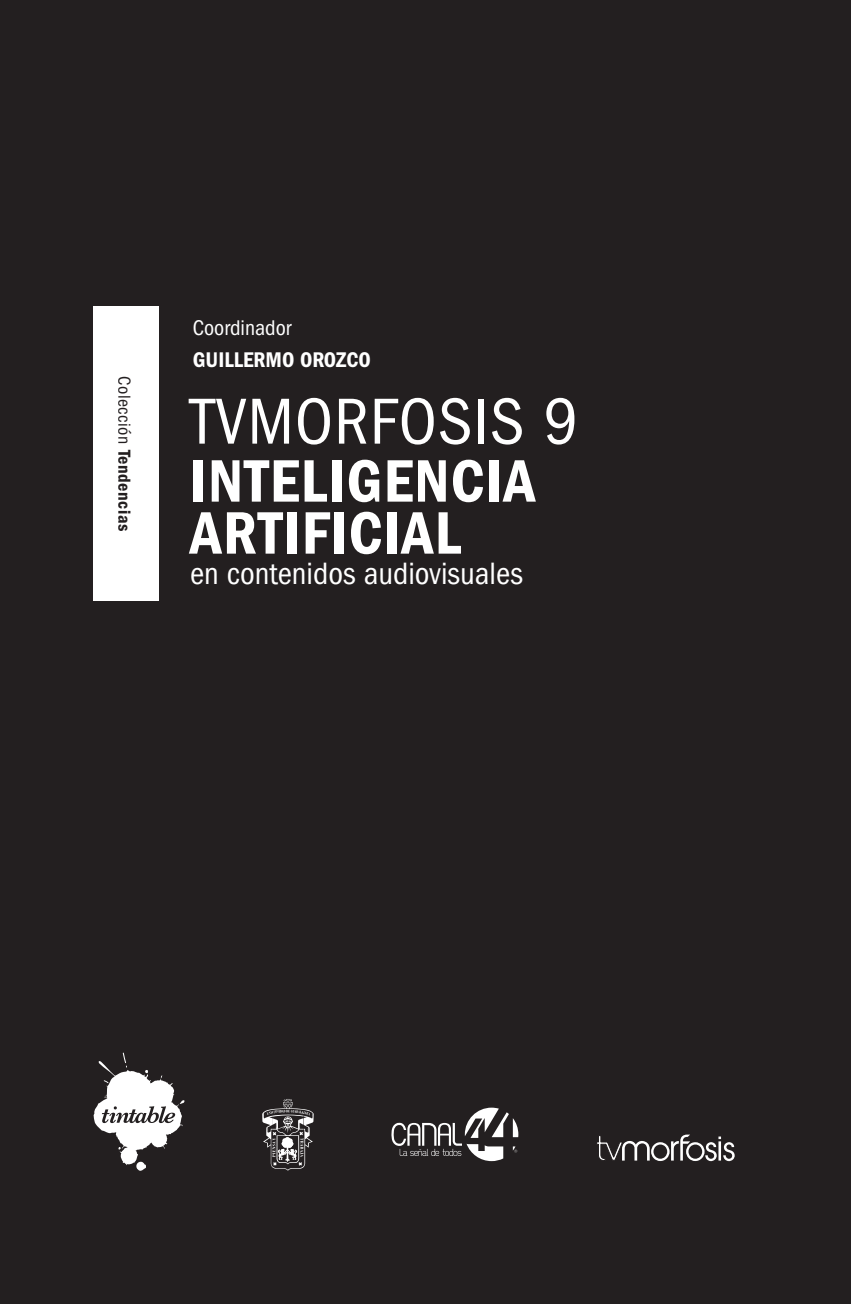
<style>
.page{position:relative;width:851px;height:1304px;background:#fff}
.page>*{position:absolute;margin:0;border:0;box-sizing:border-box;transform-origin:0 0}
.t1{font:condensed 67.2px "ITC Franklin Gothic Std";letter-spacing:.02em;color:#fff}
.t2{font:62px/52px "ITC Franklin Gothic Std Dm Cd";letter-spacing:.02em;color:#fff}
.t3{font:condensed 32px "ITC Franklin Gothic Std";color:#fff}
.t4{font:22px/32px "ITC Franklin Gothic Std Dm Cd";color:#fff}
.t5{font:18px "ITC Franklin Gothic Std Dm Cd";letter-spacing:.03em;color:#231f20}
.s1{font-family:"ITC Franklin Gothic Std";font-stretch:condensed}
</style>
<div class="page">
<div style="left:0;top:0;width:850px;height:1304px;background:#231f20"></div>
<div style="left:94px;top:306px;width:65px;height:295px;background:#fff"></div>
<svg style="left:262px;top:1099px;width:51px;height:72px"></svg>
<svg style="left:94px;top:1053px;width:91px;height:118px"></svg>
<svg style="left:597px;top:1135px;width:137px;height:26px"></svg>
<svg style="left:391px;top:1108px;width:127px;height:53px"></svg>
<p class="t5" style="left:135px;top:376px;width:157px;rotate:90deg"><span class="s1">Colección</span> Tendencias</p>
<p class="t4" style="left:193px;top:312px;width:179px"><span class="s1">Coordinador<br></span>GUILLERMO OROZCO</p>
<p class="t1" style="left:190px;top:384px;width:390px">TVMORFOSIS 9</p>
<p class="t2" style="left:190px;top:455px;width:347px">INTELIGENCIA<br>ARTIFICIAL</p>
<p class="t3" style="left:190px;top:556px;width:334px">en contenidos audiovisuales</p>
</div>
